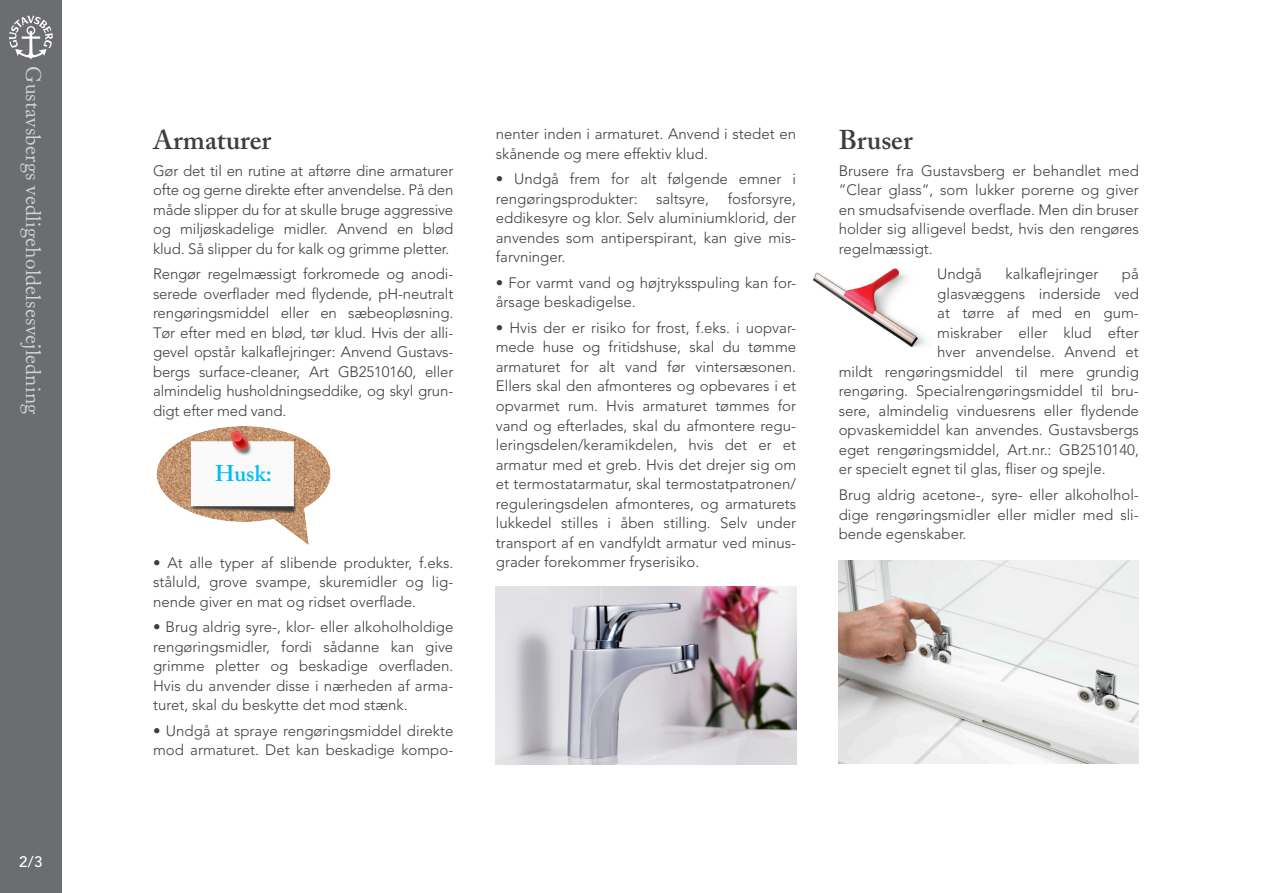
<style>
.page{position:relative;width:1263px;height:893px;background:#fff}
.page>*{position:absolute;margin:0;border:0;box-sizing:border-box;transform-origin:0 0}
.t1{font:600 27px "Adobe Caslon";color:#3e3e3f}
.Styckeformat__1{font:600 22.5px "Adobe Caslon";color:#00bdf5}
.t2{font:21px "Adobe Caslon";letter-spacing:.01em;color:#d1d2d4}
.Styckeformat__1-2{font:300 15px/19.5px "Avenir";color:#3e3e3f;text-align:justify}
.Styckeformat__1-3{font:500 15px "Avenir";color:#fff}
</style>
<div class="page">
<div style="left:0;top:0;width:62px;height:893px;background:#6c6d70"></div>
<svg style="left:9px;top:16px;width:44px;height:43px"></svg>
<img style="left:813px;top:268px;width:113px;height:80px">
<img style="left:156px;top:426px;width:175px;height:119px">
<img style="left:496px;top:587px;width:300px;height:178px">
<img style="left:839px;top:561px;width:300px;height:203px">
<h3 class="t2" style="left:46px;top:66px;width:350px;rotate:90deg">Gustavsbergs vedligeholdelsesvejledning</h3>
<p class="Styckeformat__1-3" style="left:19px;top:853px;width:25px">2/3</p>
<p class="t1" style="left:153px;top:124px;width:120px">Armaturer</p>
<p class="Styckeformat__1-2" style="left:153px;top:161px;width:302px">Gør det til en rutine at aftørre dine armaturer ofte og gerne direkte efter anvendelse. På den måde slipper du for at skulle bruge aggressive og miljøskadelige midler. Anvend en blød klud. Så slipper du for kalk og grimme pletter.</p>
<p class="Styckeformat__1-2" style="left:153px;top:265px;width:302px">Rengør regelmæssigt forkromede og anodi&shy;serede overflader med flydende, pH-neutralt rengøringsmiddel eller en sæbeopløsning.<br>Tør efter med en blød, tør klud. Hvis der alli&shy;gevel opstår kalkaflejringer: Anvend Gustavs&shy;bergs surface-cleaner, Art GB2510160, eller almindelig husholdningseddike, og skyl grun&shy;digt efter med vand.</p>
<p class="Styckeformat__1" style="left:215px;top:460px;width:58px">Husk:</p>
<p class="Styckeformat__1-2" style="left:153px;top:553px;width:302px">• At alle typer af slibende produkter, f.eks. ståluld, grove svampe, skuremidler og lig&shy;nende giver en mat og ridset overflade.</p>
<p class="Styckeformat__1-2" style="left:153px;top:617px;width:302px">• Brug aldrig syre-, klor- eller alkoholholdige rengøringsmidler, fordi sådanne kan give grimme pletter og beskadige overfladen.<br>Hvis du anvender disse i nærheden af arma&shy;turet, skal du beskytte det mod stænk.</p>
<p class="Styckeformat__1-2" style="left:153px;top:721px;width:302px">• Undgå at spraye rengøringsmiddel direkte mod armaturet. Det kan beskadige kompo-</p>
<p class="Styckeformat__1-2" style="left:496px;top:125px;width:302px">nenter inden i armaturet. Anvend i stedet en skånende og mere effektiv klud.</p>
<p class="Styckeformat__1-2" style="left:496px;top:170px;width:302px">• Undgå frem for alt følgende emner i rengøringsprodukter: saltsyre, fosforsyre, eddikesyre og klor. Selv aluminiumklorid, der anvendes som antiperspirant, kan give mis&shy;farvninger.</p>
<p class="Styckeformat__1-2" style="left:496px;top:273px;width:302px">• For varmt vand og højtryksspuling kan for&shy;årsage beskadigelse.</p>
<p class="Styckeformat__1-2" style="left:496px;top:318px;width:302px">• Hvis der er risiko for frost, f.eks. i uopvar&shy;mede huse og fritidshuse, skal du tømme armaturet for alt vand før vintersæsonen.<br>Ellers skal den afmonteres og opbevares i et opvarmet rum. Hvis armaturet tømmes for vand og efterlades, skal du afmontere regu&shy;leringsdelen/keramikdelen, hvis det er et armatur med et greb. Hvis det drejer sig om et termostatarmatur, skal termostatpatronen/ reguleringsdelen afmonteres, og armaturets lukkedel stilles i åben stilling. Selv under transport af en vandfyldt armatur ved minus&shy;grader forekommer fryserisiko.</p>
<p class="t1" style="left:839px;top:124px;width:76px">Bruser</p>
<p class="Styckeformat__1-2" style="left:839px;top:161px;width:302px">Brusere fra Gustavsberg er behandlet med ”Clear glass”, som lukker porerne og giver en smudsafvisende overflade. Men din bruser holder sig alligevel bedst, hvis den rengøres regelmæssigt.</p>
<p class="Styckeformat__1-2" style="left:937px;top:265px;width:46px">Undgå</p>
<p class="Styckeformat__1-2" style="left:1005px;top:265px;width:94px">kalkaflejringer</p>
<p class="Styckeformat__1-2" style="left:1122px;top:265px;width:18px">på</p>
<p class="Styckeformat__1-2" style="left:937px;top:284px;width:203px">glasvæggens inderside ved</p>
<p class="Styckeformat__1-2" style="left:937px;top:304px;width:203px">at tørre af med en gum-</p>
<p class="Styckeformat__1-2" style="left:937px;top:323px;width:203px">miskraber eller klud efter</p>
<p class="Styckeformat__1-2" style="left:937px;top:343px;width:203px">hver anvendelse. Anvend et</p>
<p class="Styckeformat__1-2" style="left:839px;top:362px;width:302px">mildt rengøringsmiddel til mere grundig</p>
<p class="Styckeformat__1-2" style="left:839px;top:382px;width:302px">rengøring. Specialrengøringsmiddel til bru-</p>
<p class="Styckeformat__1-2" style="left:839px;top:401px;width:302px">sere, almindelig vinduesrens eller flydende</p>
<p class="Styckeformat__1-2" style="left:839px;top:421px;width:302px">opvaskemiddel kan anvendes. Gustavsbergs</p>
<p class="Styckeformat__1-2" style="left:839px;top:440px;width:302px">eget rengøringsmiddel, Art.nr.: GB2510140,</p>
<p class="Styckeformat__1-2" style="left:839px;top:460px;width:269px">er specielt egnet til glas, fliser og spejle.</p>
<p class="Styckeformat__1-2" style="left:839px;top:485px;width:302px">Brug aldrig acetone-, syre- eller alkoholhol&shy;dige rengøringsmidler eller midler med sli&shy;bende egenskaber.</p>
</div>
